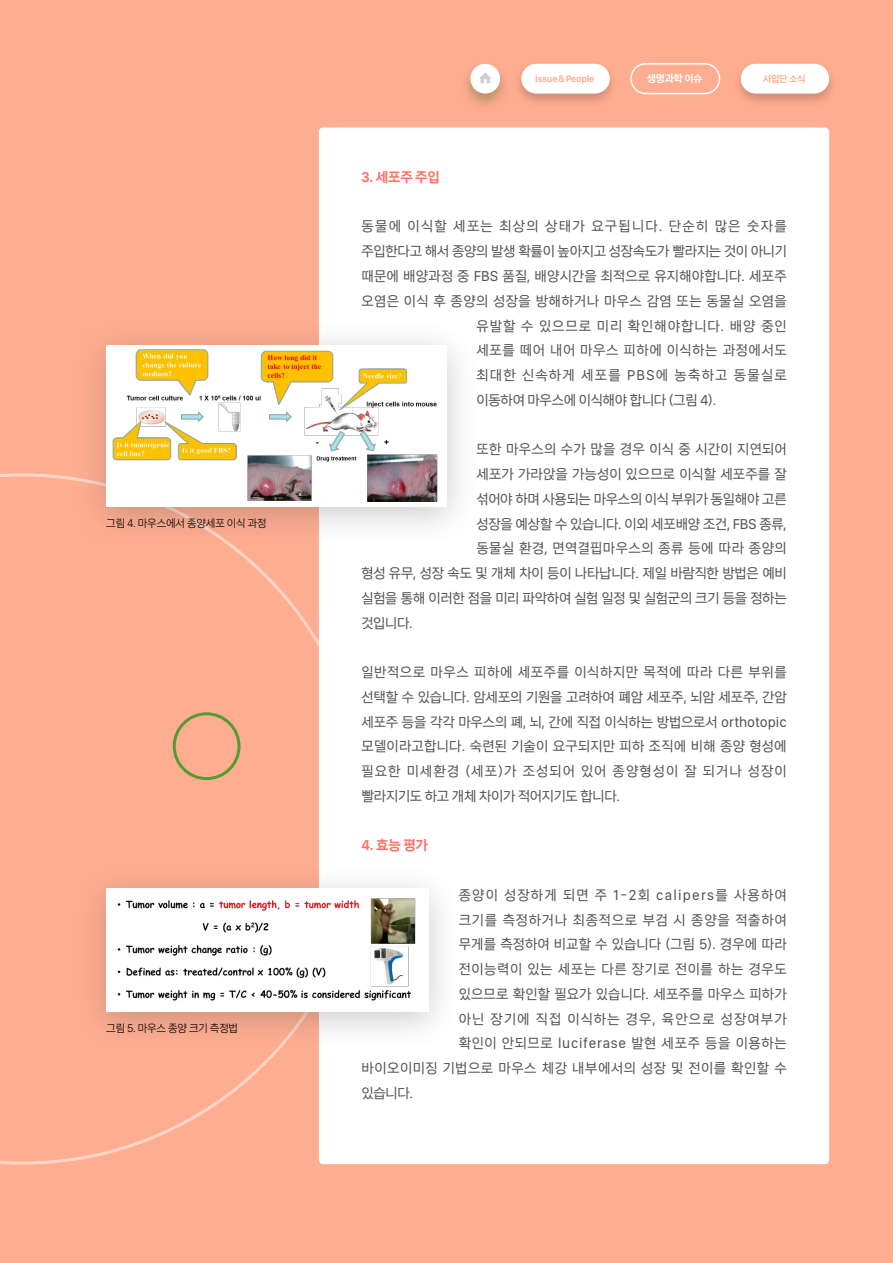
<style>
.page{position:relative;width:893px;height:1263px;background:#ffad90}
.page>*{position:absolute;margin:0;border:0;box-sizing:border-box;transform-origin:0 0}
.t1{font:13.5px/24.8px "Wefont Gothic 140 OTF";letter-spacing:.03em;color:#535353;text-align:justify}
.t2{font:13.5px "Wefont Gothic 140 OTF";letter-spacing:-.01em;color:#535353}
.t3{font:13.5px "Wefont Gothic 140 OTF";letter-spacing:.05em;color:#535353}
.t4{font:13.5px "Wefont Gothic 140 OTF";letter-spacing:.055em;color:#535353}
.t5{font:13.5px "Wefont Gothic 140 OTF";letter-spacing:.095em;color:#535353}
.t6{font:13.5px "Wefont Gothic 140 OTF";letter-spacing:.105em;color:#535353}
.t7{font:13.5px "Wefont Gothic 140 OTF";letter-spacing:.07em;color:#535353}
.t8{font:13.5px "Wefont Gothic 140 OTF";letter-spacing:.075em;color:#535353}
.t9{font:13.5px "Wefont Gothic 140 OTF";letter-spacing:.1em;color:#535353}
.t10{font:13.5px "Wefont Gothic 170 OTF";letter-spacing:-.01em;color:#ff6e61}
.t11{font:10.5px "Wefont Gothic 130 OTF";letter-spacing:-.01em;color:#000}
.t12{font:600 9.75px "SF Compact Display";letter-spacing:-.025em;color:#ffad90}
.t13{font:9.75px "Wefont Gothic 170 OTF";letter-spacing:-.03em;color:#fff}
.t14{font:8.85px "Wefont Gothic 170 OTF";color:#ffad90}
.s1{font-family:"SF Compact Display";font-weight:300;font-size:11.55px}
.s2{font-family:"Wefont Gothic 170 OTF";font-weight:400;font-size:8.85px}
.s3{font-family:"SF Compact Display";font-weight:600;font-size:14.85px}
.s4{font-family:"SF Compact Display";font-size:14.85px}
</style>
<div class="page">
<svg style="left:0;top:473px;width:286px;height:691px"></svg>
<div style="left:319px;top:128px;width:510px;height:1036px;background:#fff;border-radius:4px"></div>
<div style="left:73px;top:319px;width:407px;height:228px;background:#535353;opacity:.3"></div>
<div style="left:106px;top:345px;width:340px;height:161px;background:#fff"></div>
<img style="left:113px;top:350px;width:325px;height:151px">
<div style="left:75px;top:864px;width:385px;height:186px;background:#535353;opacity:.3"></div>
<div style="left:106px;top:888px;width:323px;height:124px;background:#fff"></div>
<img style="left:117px;top:898px;width:299px;height:103px">
<div style="left:173px;top:712px;width:68px;height:68px;border:3px solid #519d32;border-radius:50%"></div>
<div style="left:458px;top:60px;width:55px;height:55px;background:#519d32;opacity:.2"></div>
<div style="left:470px;top:64px;width:30px;height:30px;background:#fff;border-radius:50%"></div>
<svg style="left:479px;top:73px;width:12px;height:10px"></svg>
<div style="left:512px;top:60px;width:107px;height:49px;background:#000;opacity:.2"></div>
<div style="left:521px;top:64px;width:89px;height:30px;background:#fff;border-radius:15px"></div>
<div style="left:630px;top:63px;width:90px;height:31px;border:2px solid #fff;border-radius:15px"></div>
<div style="left:731px;top:60px;width:108px;height:49px;background:#000;opacity:.2"></div>
<div style="left:741px;top:64px;width:88px;height:30px;background:#fff;border-radius:15px"></div>
<p class="t11" style="left:106px;top:517px;width:162px">그림 <span class="s1">4.</span> 마우스에서 종양세포 이식 과정</p>
<p class="t11" style="left:106px;top:1021px;width:133px">그림 <span class="s1">5.</span> 마우스 종양 크기 측정법</p>
<p class="t12" style="left:535px;top:72px;width:61px">Issue <span class="s2">&amp;</span> People</p>
<p class="t13" style="left:647px;top:73px;width:57px">생명과학 이슈</p>
<p class="t14" style="left:763px;top:73px;width:44px">사업단 소식</p>
<p class="t10" style="left:361px;top:169px;width:80px"><span class="s3">3.</span> 세포주 주입</p>
<p class="t6" style="left:361px;top:218px;width:427px">동물에 이식할 세포는 최상의 상태가 요구됩니다<span class="s4">.</span> 단순히 많은 숫자를</p>
<p class="t2" style="left:361px;top:243px;width:427px">주입한다고 해서 종양의 발생 확률이 높아지고 성장속도가 빨라지는 것이 아니기</p>
<p class="t1" style="left:361px;top:263px;width:427px">때문에 배양과정 중 <span class="s4">FBS</span> 품질<span class="s4">,</span> 배양시간을 최적으로 유지해야합니다<span class="s4">.</span> 세포주</p>
<p class="t1" style="left:361px;top:288px;width:427px">오염은 이식 후 종양의 성장을 방해하거나 마우스 감염 또는 동물실 오염을</p>
<p class="t8" style="left:476px;top:317px;width:312px">유발할 수 있으므로 미리 확인해야합니다<span class="s4">.</span> 배양 중인</p>
<p class="t3" style="left:476px;top:342px;width:312px">세포를 떼어 내어 마우스 피하에 이식하는 과정에서도</p>
<p class="t9" style="left:476px;top:367px;width:312px">최대한 신속하게 세포를 <span class="s4">PBS</span>에 농축하고 동물실로</p>
<p class="t2" style="left:476px;top:391px;width:241px">이동하여 마우스에 이식해야 합니다 (그림 <span class="s4">4</span>)<span class="s4">.</span></p>
<p class="t1" style="left:476px;top:437px;width:312px">또한 마우스의 수가 많을 경우 이식 중 시간이 지연되어</p>
<p class="t1" style="left:476px;top:461px;width:312px">세포가 가라앉을 가능성이 있으므로 이식할 세포주를 잘</p>
<p class="t2" style="left:476px;top:490px;width:312px">섞어야 하며 사용되는 마우스의 이식 부위가 동일해야 고른</p>
<p class="t2" style="left:476px;top:515px;width:312px">성장을 예상할 수 있습니다<span class="s4">.</span> 이외 세포배양 조건<span class="s4">, FBS</span> 종류<span class="s4">,</span></p>
<p class="t1" style="left:476px;top:536px;width:312px">동물실 환경<span class="s4">,</span> 면역결핍마우스의 종류 등에 따라 종양의</p>
<p class="t2" style="left:361px;top:565px;width:427px">형성 유무<span class="s4">,</span> 성장 속도 및 개체 차이 등이 나타납니다<span class="s4">.</span> 제일 바람직한 방법은 예비</p>
<p class="t2" style="left:361px;top:589px;width:427px">실험을 통해 이러한 점을 미리 파악하여 실험 일정 및 실험군의 크기 등을 정하는</p>
<p class="t1" style="left:361px;top:610px;width:53px">것입니다<span class="s4">.</span></p>
<p class="t1" style="left:361px;top:659px;width:427px">일반적으로 마우스 피하에 세포주를 이식하지만 목적에 따라 다른 부위를 선택할 수 있습니다<span class="s4">.</span> 암세포의 기원을 고려하여 폐암 세포주<span class="s4">,</span> 뇌암 세포주<span class="s4">,</span> 간암 세포주 등을 각각 마우스의 폐<span class="s4">,</span> 뇌<span class="s4">,</span> 간에 직접 이식하는 방법으로서 <span class="s4">orthotopic </span>모델이라고합니다<span class="s4">.</span> 숙련된 기술이 요구되지만 피하 조직에 비해 종양 형성에 필요한 미세환경 (세포)가 조성되어 있어 종양형성이 잘 되거나 성장이 빨라지기도 하고 개체 차이가 적어지기도 합니다<span class="s4">.</span></p>
<p class="t10" style="left:361px;top:837px;width:68px"><span class="s3">4.</span> 효능 평가</p>
<p class="t5" style="left:459px;top:886px;width:329px">종양이 성장하게 되면 주 <span class="s4">1</span>-<span class="s4">2</span>회 <span class="s4">calipers</span>를 사용하여</p>
<p class="t7" style="left:459px;top:911px;width:329px">크기를 측정하거나 최종적으로 부검 시 종양을 적출하여</p>
<p class="t1" style="left:459px;top:932px;width:329px">무게를 측정하여 비교할 수 있습니다 (그림 <span class="s4">5</span>)<span class="s4">.</span> 경우에 따라</p>
<p class="t4" style="left:459px;top:961px;width:329px">전이능력이 있는 세포는 다른 장기로 전이를 하는 경우도</p>
<p class="t1" style="left:459px;top:981px;width:329px">있으므로 확인할 필요가 있습니다<span class="s4">.</span> 세포주를 마우스 피하가</p>
<p class="t5" style="left:459px;top:1010px;width:329px">아닌 장기에 직접 이식하는 경우<span class="s4">,</span> 육안으로 성장여부가</p>
<p class="t4" style="left:459px;top:1035px;width:329px">확인이 안되므로 <span class="s4">luciferase</span> 발현 세포주 등을 이용하는</p>
<p class="t3" style="left:361px;top:1060px;width:427px">바이오이미징 기법으로 마우스 체강 내부에서의 성장 및 전이를 확인할 수</p>
<p class="t1" style="left:361px;top:1080px;width:53px">있습니다<span class="s4">.</span></p>
</div>
